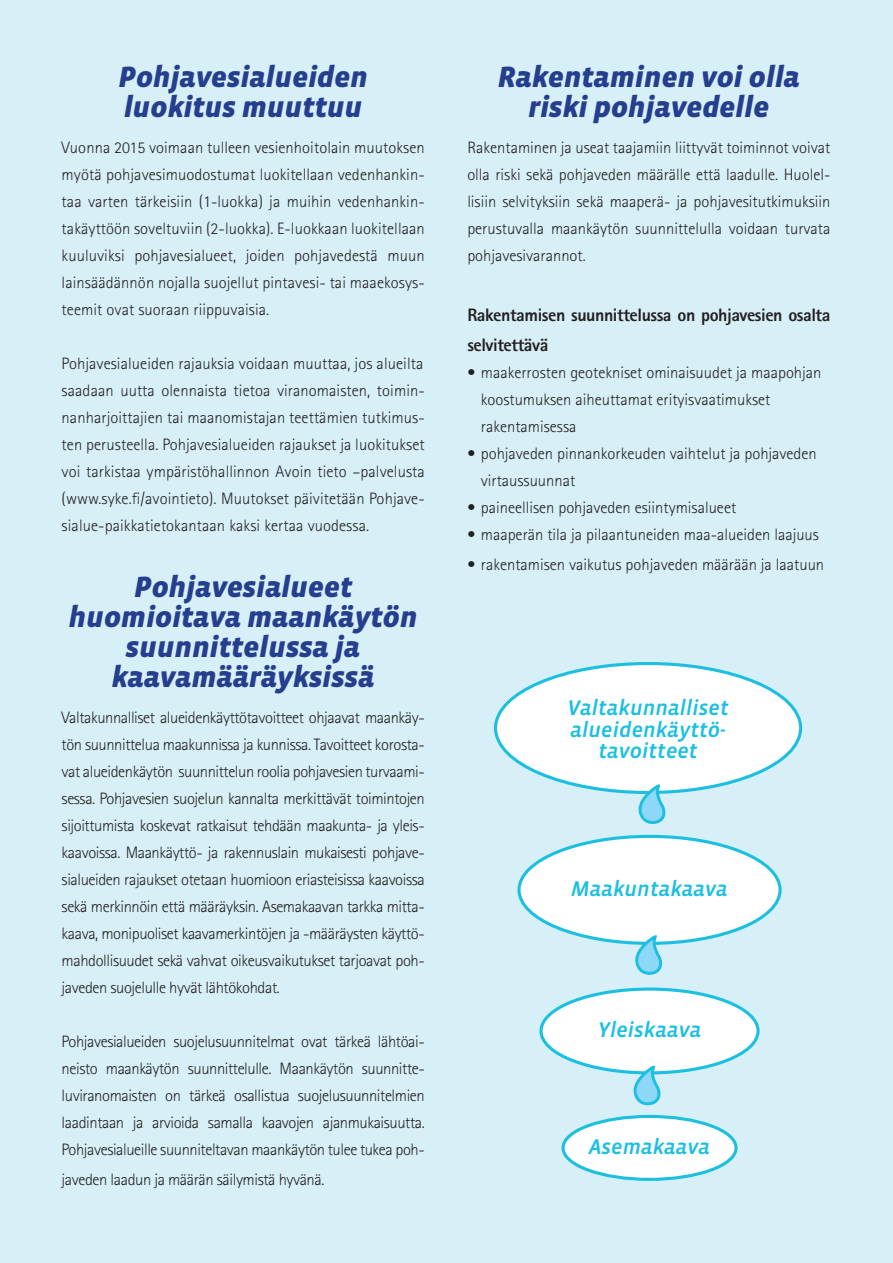
<style>
.page{position:relative;width:893px;height:1263px;background:#d7eff7}
.page>*{position:absolute;margin:0;border:0;box-sizing:border-box;transform-origin:0 0}
.Väliotsikot{font:italic 900 30px/30px "Vista Sans";color:#253f8e;text-align:center}
.t1{font:italic 21.75px "Vista Sans Med";color:#1cbfdf}
.Leipis{font:800 18px/30px "Rotis Sans Serif";letter-spacing:-.025em;color:#231f20}
.Leipis-2{font:300 16.5px/27px "Rotis Sans Serif";color:#231f20;text-align:justify}
.Leipis-3{font:300 16.5px "Rotis Sans Serif";letter-spacing:-.025em;color:#231f20}
</style>
<div class="page">
<div style="left:495px;top:663px;width:306px;height:129px;background:#fff;border-radius:50%"></div>
<div style="left:519px;top:836px;width:261px;height:107px;background:#fff;border-radius:50%"></div>
<div style="left:541px;top:989px;width:217px;height:84px;background:#fff;border-radius:50%"></div>
<div style="left:539px;top:987px;width:221px;height:87px;border:3px solid #1cbfdf;border-radius:50%"></div>
<div style="left:563px;top:1116px;width:173px;height:63px;background:#fff;border-radius:50%"></div>
<div style="left:561px;top:1115px;width:177px;height:66px;border:3px solid #1cbfdf;border-radius:50%"></div>
<svg style="left:632px;top:1065px;width:29px;height:41px"></svg>
<svg style="left:634px;top:935px;width:29px;height:40px"></svg>
<svg style="left:637px;top:784px;width:29px;height:40px"></svg>
<p class="Väliotsikot" style="left:118px;top:63px;width:251px">Pohjavesialueiden</p>
<p class="Väliotsikot" style="left:124px;top:93px;width:240px">luokitus muuttuu</p>
<p class="Leipis-2" style="left:62px;top:134px;width:365px">Vuonna 2015 voimaan tulleen vesienhoitolain muutoksen</p>
<p class="Leipis-2" style="left:62px;top:161px;width:365px">myötä pohjavesimuodostumat luokitellaan vedenhankin&shy;taa varten tärkeisiin (1-luokka) ja muihin vedenhankin&shy;takäyttöön soveltuviin (2-luokka). E-luokkaan luokitellaan</p>
<p class="Leipis-2" style="left:62px;top:242px;width:365px">kuuluviksi pohjavesialueet, joiden pohjavedestä muun lainsäädännön nojalla suojellut pintavesi- tai maaekosys&shy;teemit ovat suoraan riippuvaisia.</p>
<p class="Leipis-2" style="left:62px;top:350px;width:363px">Pohjavesialueiden rajauksia voidaan muuttaa, jos alueilta</p>
<p class="Leipis-2" style="left:62px;top:377px;width:365px">saadaan uutta olennaista tietoa viranomaisten, toimin&shy;nanharjoittajien tai maanomistajan teettämien tutkimus&shy;ten perusteella. Pohjavesialueiden rajaukset ja luokitukset</p>
<p class="Leipis-2" style="left:62px;top:458px;width:365px">voi tarkistaa ympäristöhallinnon Avoin tieto –palvelusta (www.syke.fi/avointieto). Muutokset päivitetään Pohjave&shy;sialue-paikkatietokantaan kaksi kertaa vuodessa.</p>
<p class="Väliotsikot" style="left:134px;top:573px;width:220px">Pohjavesialueet</p>
<p class="Väliotsikot" style="left:69px;top:603px;width:350px">huomioitava maankäytön suunnittelussa ja</p>
<p class="Väliotsikot" style="left:112px;top:663px;width:264px">kaavamääräyksissä</p>
<p class="Leipis-2" style="left:62px;top:704px;width:365px">Valtakunnalliset alueidenkäyttötavoitteet ohjaavat maankäy&shy;tön suunnittelua maakunnissa ja kunnissa. Tavoitteet korosta&shy;vat alueidenkäytön suunnittelun roolia pohjavesien turvaami&shy;sessa. Pohjavesien suojelun kannalta merkittävät toimintojen sijoittumista koskevat ratkaisut tehdään maakunta- ja yleis&shy;kaavoissa. Maankäyttö- ja rakennuslain mukaisesti pohjave&shy;sialueiden rajaukset otetaan huomioon eriasteisissa kaavoissa sekä merkinnöin että määräyksin. Asemakaavan tarkka mitta&shy;kaava, monipuoliset kaavamerkintöjen ja -määräysten käyttö&shy;mahdollisuudet sekä vahvat oikeusvaikutukset tarjoavat poh&shy;javeden suojelulle hyvät lähtökohdat.</p>
<p class="Leipis-2" style="left:62px;top:1028px;width:365px">Pohjavesialueiden suojelusuunnitelmat ovat tärkeä lähtöai&shy;neisto maankäytön suunnittelulle. Maankäytön suunnitte&shy;luviranomaisten on tärkeä osallistua suojelusuunnitelmien laadintaan ja arvioida samalla kaavojen ajanmukaisuutta.<br>Pohjavesialueille suunniteltavan maankäytön tulee tukea poh-</p>
<p class="Leipis-3" style="left:62px;top:1170px;width:264px">javeden laadun ja määrän säilymistä hyvänä.</p>
<p class="Väliotsikot" style="left:498px;top:63px;width:304px">Rakentaminen voi olla</p>
<p class="Väliotsikot" style="left:528px;top:93px;width:242px">riski pohjavedelle</p>
<p class="Leipis-2" style="left:467px;top:134px;width:365px">Rakentaminen ja useat taajamiin liittyvät toiminnot voivat</p>
<p class="Leipis-2" style="left:467px;top:161px;width:365px">olla riski sekä pohjaveden määrälle että laadulle. Huolel&shy;lisiin selvityksiin sekä maaperä- ja pohjavesitutkimuksiin perustuvalla maankäytön suunnittelulla voidaan turvata pohjavesivarannot.</p>
<p class="Leipis" style="left:467px;top:300px;width:365px">Rakentamisen suunnittelussa on pohjavesien osalta selvitettävä</p>
<p class="Leipis-2" style="left:481px;top:359px;width:342px;text-indent:-13px">• maakerrosten geotekniset ominaisuudet ja maapohjan koostumuksen aiheuttamat erityisvaatimukset</p>
<p class="Leipis-2" style="left:481px;top:413px;width:97px">rakentamisessa</p>
<p class="Leipis-2" style="left:481px;top:440px;width:338px;text-indent:-13px">• pohjaveden pinnankorkeuden vaihtelut ja pohjaveden virtaussuunnat</p>
<p class="Leipis-2" style="left:467px;top:494px;width:270px">• paineellisen pohjaveden esiintymisalueet</p>
<p class="Leipis-2" style="left:467px;top:521px;width:353px">• maaperän tila ja pilaantuneiden maa-alueiden laajuus</p>
<p class="Leipis-2" style="left:467px;top:551px;width:358px">• rakentamisen vaikutus pohjaveden määrään ja laatuun</p>
<p class="t1" style="left:567px;top:696px;width:163px">Valtakunnalliset</p>
<p class="t1" style="left:571px;top:718px;width:156px">alueidenkäyttö-</p>
<p class="t1" style="left:598px;top:740px;width:101px">tavoitteet</p>
<p class="t1" style="left:571px;top:877px;width:158px">Maakuntakaava</p>
<p class="t1" style="left:598px;top:1019px;width:105px">Yleiskaava</p>
<p class="t1" style="left:589px;top:1135px;width:123px">Asemakaava</p>
</div>
